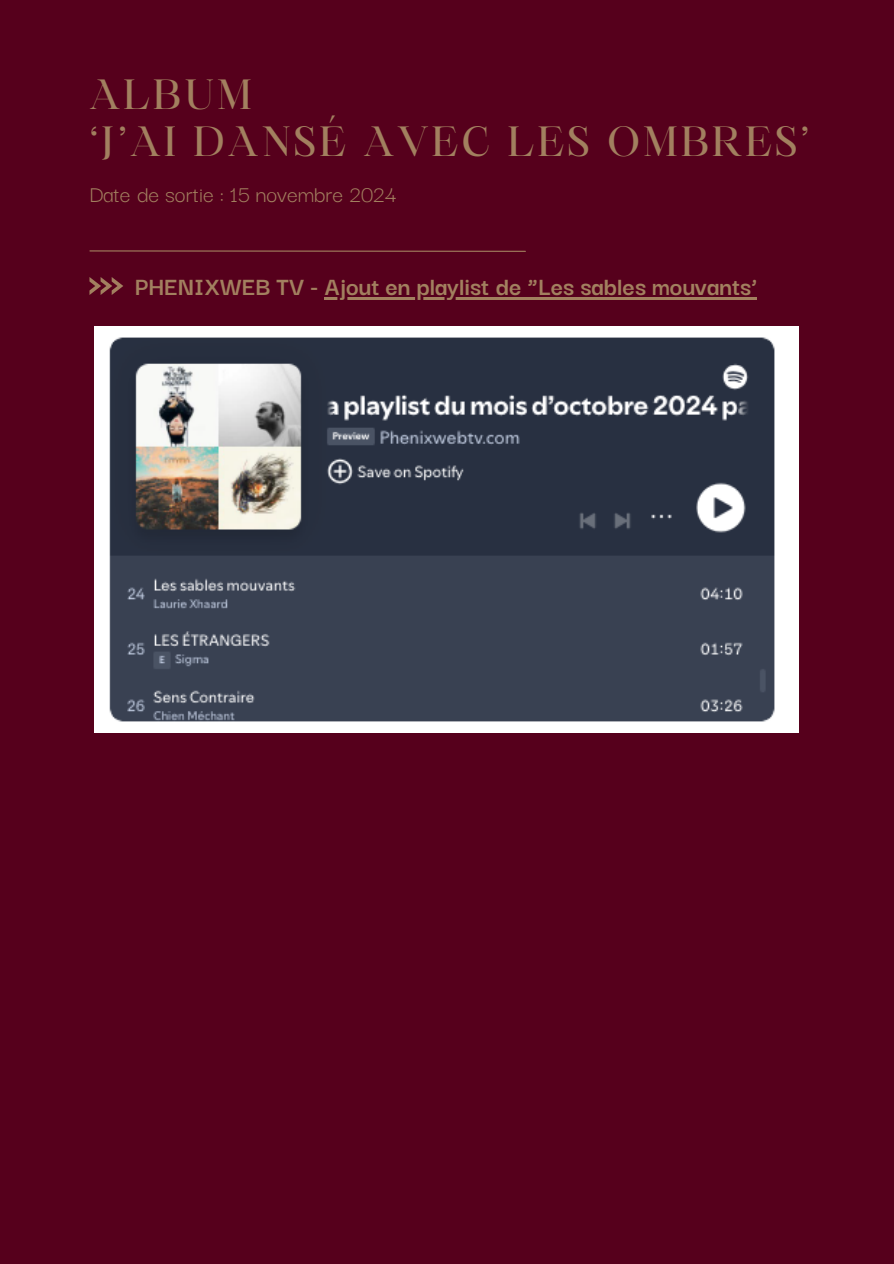
<style>
.page{position:relative;width:894px;height:1264px;background:#fff}
.page>*{position:absolute;margin:0;border:0;box-sizing:border-box;transform-origin:0 0}
.t1{font:40.5px/47.2px "Maharlika";letter-spacing:.07em;color:#a2805f}
.t2{font:700 27px "Darker Grotesque";color:#a2805f}
.t3{font:24.3px "Darker Grotesque";color:#a2805f}
</style>
<div class="page">
<div style="left:0;top:0;width:893px;height:1263px;background:#56001c"></div>
<hr style="left:90px;top:250px;width:435px;height:2px;background:#a2805f">
<svg style="left:89px;top:277px;width:34px;height:18px"></svg>
<img style="left:94px;top:327px;width:704px;height:405px">
<hr style="left:324px;top:297px;width:433px;height:2px;background:#a2805f">
<h1 class="t1" style="left:89px;top:75px;width:721px">ALBUM<br>‘J’AI DANSÉ AVEC LES OMBRES’</h1>
<p class="t3" style="left:89px;top:176px;width:308px">Date de sortie : 15 novembre 2024</p>
<p class="t2" style="left:135px;top:266px;width:623px">PHENIXWEB TV - Ajout en playlist de “Les sables mouvants’</p>
</div>
